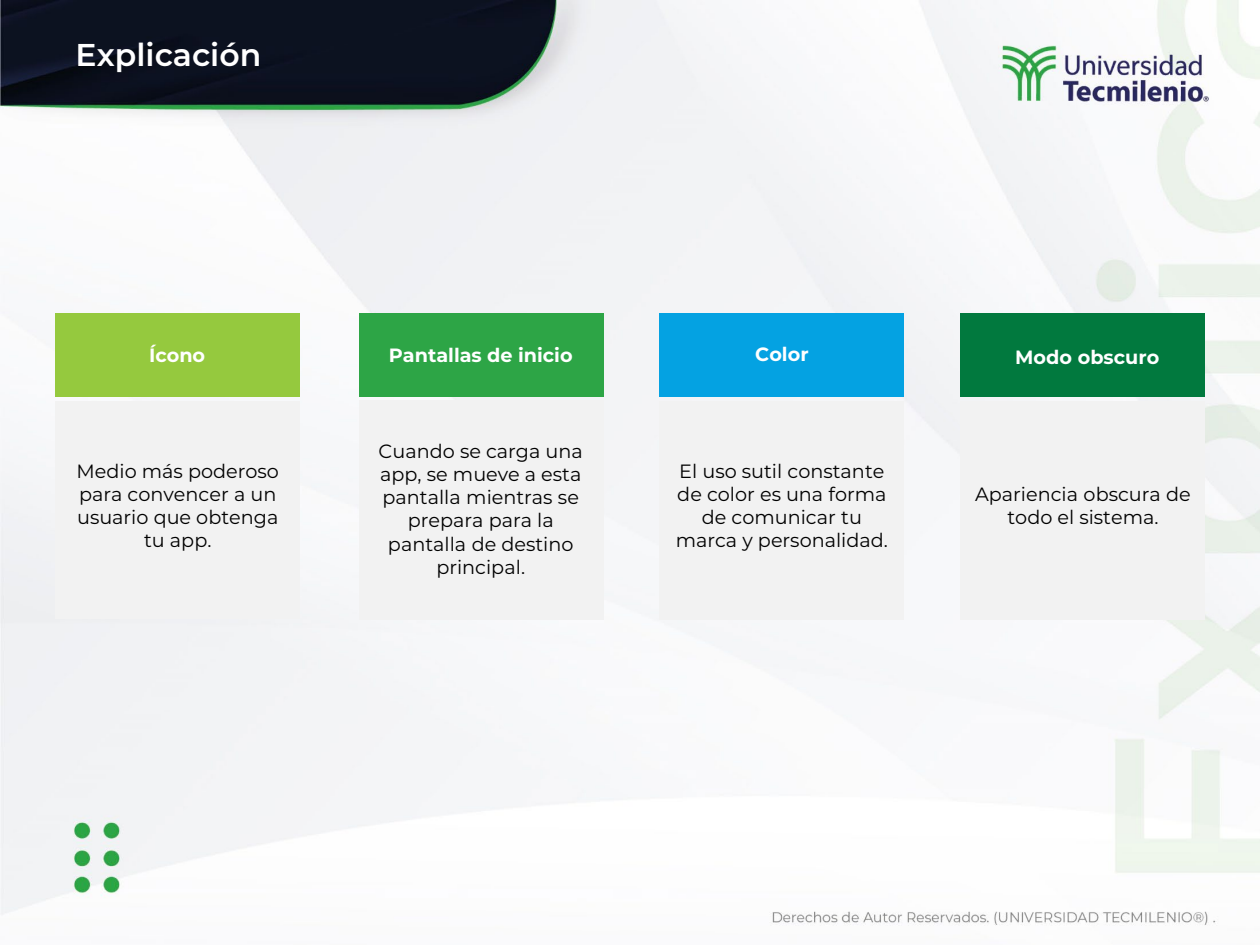
<style>
.page{position:relative;width:1260px;height:945px;background:#fff}
.page>*{position:absolute;margin:0;border:0;box-sizing:border-box;transform-origin:0 0}
.t1{font:600 31.5px "Montserrat";color:#fff}
.t2{font:19.25px/23.1px "Montserrat";color:#000;text-align:center}
.t3{font:700 19.25px "Montserrat";color:#fff}
</style>
<div class="page">
<img style="left:0;top:0;width:1260px;height:926px">
<div style="left:55px;top:401px;width:244px;height:217px;background:#f2f2f2"></div>
<div style="left:55px;top:314px;width:244px;height:83px;background:#95c93e"></div>
<div style="left:961px;top:314px;width:244px;height:83px;background:#01793e"></div>
<div style="left:660px;top:401px;width:244px;height:219px;background:#f2f2f2"></div>
<div style="left:660px;top:314px;width:244px;height:83px;background:#04a2e2"></div>
<div style="left:359px;top:401px;width:244px;height:219px;background:#f2f2f2"></div>
<div style="left:359px;top:314px;width:244px;height:83px;background:#2da546"></div>
<div style="left:960px;top:401px;width:245px;height:219px;background:#f2f2f2"></div>
<p class="t1" style="left:76px;top:32px;width:187px">Explicación</p>
<p class="t3" style="left:149px;top:341px;width:58px">Ícono</p>
<p class="t2" style="left:77px;top:459px;width:204px">Medio más poderoso para convencer a un usuario que obtenga tu app.</p>
<p class="t3" style="left:389px;top:341px;width:185px">Pantallas de inicio</p>
<p class="t2" style="left:379px;top:439px;width:206px">Cuando se carga una app, se mueve a esta pantalla mientras se prepara para la pantalla de destino principal.</p>
<p class="t3" style="left:755px;top:340px;width:55px">Color</p>
<p class="t3" style="left:1015px;top:344px;width:146px">Modo obscuro</p>
<p class="t2" style="left:676px;top:459px;width:214px">El uso sutil constante de color es una forma de comunicar tu marca y personalidad.</p>
<p class="t2" style="left:975px;top:482px;width:217px">Apariencia obscura de todo el sistema.</p>
</div>
